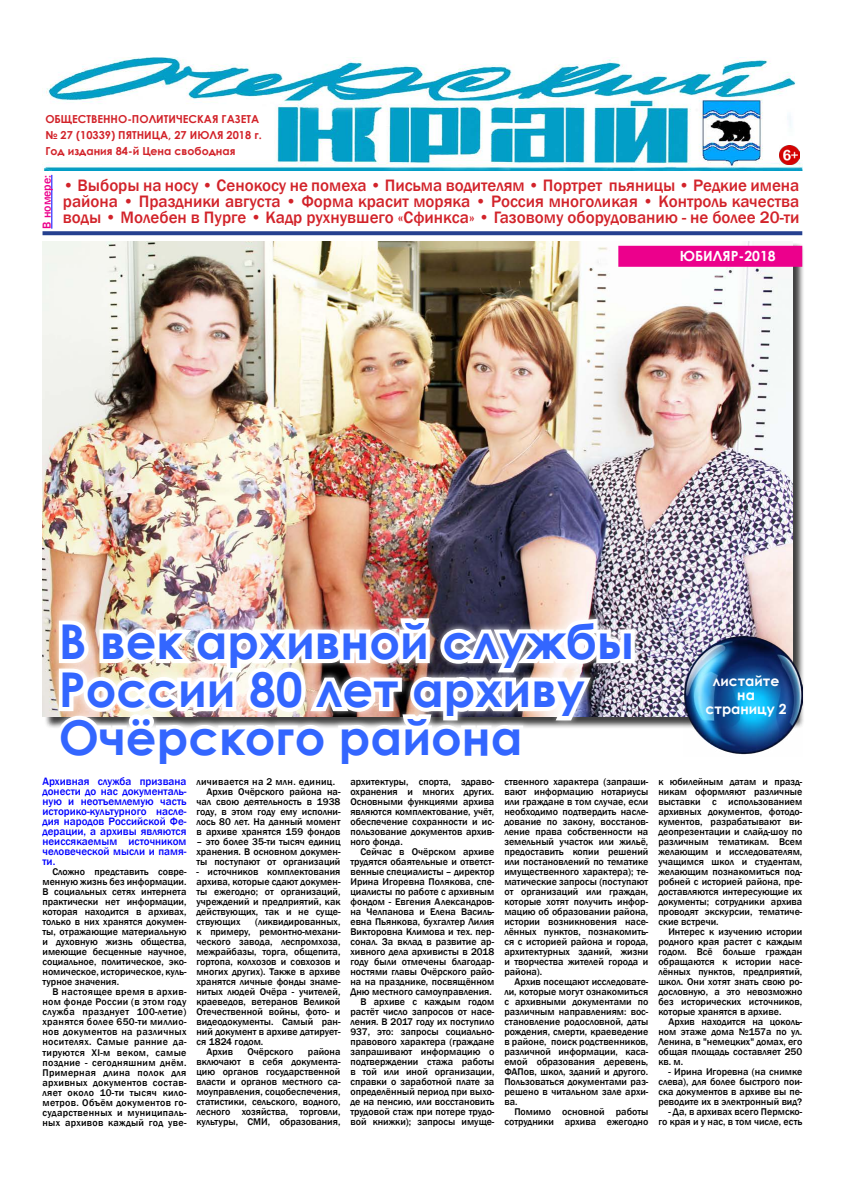
<style>
.page{position:relative;width:842px;height:1191px;background:#fff}
.page>*{position:absolute;margin:0;border:0;box-sizing:border-box;transform-origin:0 0}
.t1{font:700 48px/48px "Century Gothic";color:#36f}
.t2{font:500 17px/16px "Franklin Gothic";color:#d2232a;text-align:justify}
.t3{font:700 14px/14px "Century Gothic";color:#fff;text-align:center}
.t4{font:500 12px "Franklin Gothic";color:#ec008c}
.t5{font:500 11px/10px "Franklin Gothic";color:#00f;text-align:justify}
.t6{font:700 11px/16px "Century Gothic";color:#d2232a}
.t7{font:500 10px/10px "Franklin Gothic";color:#000;text-align:justify}
.t8{font:500 10px "Franklin Gothic";letter-spacing:.03em;color:#000}
</style>
<div class="page">
<img style="left:43px;top:241px;width:749px;height:476px">
<img style="left:43px;top:57px;width:759px;height:114px">
<img style="left:780px;top:145px;width:19px;height:20px">
<svg style="left:43px;top:231px;width:759px;height:4px;background:#314b95"></svg>
<hr style="left:52px;top:175px;width:1px;height:54px;background:#00f">
<div style="left:618px;top:246px;width:184px;height:21px;background:#ec008c"></div>
<img style="left:684px;top:632px;width:118px;height:123px">
<div style="left:51px;top:612px;width:590px;height:163px;background:#fff"></div>
<img style="left:51px;top:613px;width:588px;height:115px">
<p class="t6" style="left:45px;top:111px;width:215px">ОБЩЕСТВЕННО-ПОЛИТИЧЕСКАЯ ГАЗЕТА № 27 (10339) пятни</p>
<p class="t6" style="left:45px;top:127px;width:218px;text-indent:107px">ца, 27 и юля 2018 г.<br>Год издания 84-й Цена свободная</p>
<p class="t4" style="left:39px;top:229px;width:55px;rotate:-90deg">В номере:</p>
<p class="t2" style="left:63px;top:177px;width:738px">• Выборы на носу • Сенокосу не помеха • Письма водителям • Портрет пьяницы • Редкие имена района • Праздники августа • Форма красит моряка • Россия многоликая • Контроль качества воды • Молебен в Пурге • Кадр рухнувшего «Сфинкса» • Газовому оборудованию - не более 20-ти</p>
<h3 class="t3" style="left:680px;top:249px;width:25px">юбиляр</h3>
<h3 class="t3" style="left:738px;top:249px;width:39px">-2018</h3>
<h1 class="t1" style="left:59px;top:615px;width:576px">В век архивной службы<br>России 80 лет архиву<br>Очёрского района</h1>
<p class="t5" style="left:43px;top:777px;width:145px">Архивная служба призвана донести до нас документаль&shy;ную и неотъемлемую часть историко-культурного насле&shy;дия народов Российской Фе&shy;дерации, а архивы являются неиссякаемым источником человеческой мысли и памя&shy;ти.</p>
<p class="t7" style="left:43px;top:867px;width:145px;text-indent:10px">Сложно представить совре&shy;менную жизнь без информации.<br>В социальных сетях интернета практически нет информации, которая находится в архивах, только в них хранятся докумен&shy;ты, отражающие материальную и духовную жизнь общества, имеющие бесценные научное, социальное, политическое, эко&shy;номическое, историческое, куль&shy;турное значения.</p>
<p class="t7" style="left:43px;top:987px;width:145px;text-indent:10px">В настоящее время в архив&shy;ном фонде России (в этом году служба празднует 100-летие) хранятся более 650-ти миллио&shy;нов документов на различных носителях. Самые ранние да&shy;тируются XI-м веком, самые поздние - сегодняшним днём.<br>Примерная длина полок для архивных документов состав&shy;ляет около 10-ти тысяч кило&shy;метров. Объём документов го&shy;сударственных и муниципаль&shy;ных архивов каждый год уве-</p>
<p class="t8" style="left:196px;top:775px;width:140px">личивается на 2 млн. единиц.</p>
<p class="t7" style="left:206px;top:786px;width:135px">Архив Очёрского района на-</p>
<p class="t7" style="left:196px;top:796px;width:145px">чал свою деятельность в 1938</p>
<p class="t7" style="left:196px;top:806px;width:145px">году, в этом году ему исполни-</p>
<p class="t7" style="left:196px;top:816px;width:145px">лось 80 лет. На данный момент</p>
<p class="t7" style="left:196px;top:826px;width:145px">в архиве хранятся 159 фондов</p>
<p class="t7" style="left:196px;top:836px;width:145px">– это более 35-ти тысяч единиц хранения. В основном докумен&shy;ты поступают от организаций</p>
<p class="t7" style="left:196px;top:866px;width:145px">- источников комплектования архива, которые сдают докумен&shy;ты ежегодно; от организаций, учреждений и предприятий, как действующих, так и не суще&shy;ствующих</p>
<p class="t7" style="left:255px;top:916px;width:87px">(ликвидированных,</p>
<p class="t7" style="left:196px;top:926px;width:145px">к примеру, ремонтно-механи-</p>
<p class="t7" style="left:196px;top:936px;width:145px">ческого завода, леспромхоза,</p>
<p class="t7" style="left:196px;top:946px;width:145px">межрайбазы, торга, общепита,</p>
<p class="t7" style="left:196px;top:956px;width:145px">гортопа, колхозов и совхозов и</p>
<p class="t7" style="left:196px;top:966px;width:145px">многих других). Также в архиве</p>
<p class="t7" style="left:196px;top:976px;width:145px">хранятся личные фонды знаме-</p>
<p class="t7" style="left:196px;top:986px;width:145px">нитых людей Очёра - учителей,</p>
<p class="t7" style="left:196px;top:996px;width:145px">краеведов, ветеранов Великой</p>
<p class="t7" style="left:196px;top:1006px;width:145px">Отечественной войны, фото- и</p>
<p class="t7" style="left:196px;top:1016px;width:145px">видеодокументы. Самый ран-</p>
<p class="t7" style="left:196px;top:1026px;width:145px">ний документ в архиве датирует-</p>
<p class="t7" style="left:196px;top:1036px;width:68px">ся 1824 годом.</p>
<p class="t7" style="left:206px;top:1046px;width:28px">Архив</p>
<p class="t7" style="left:247px;top:1046px;width:48px">Очёрского</p>
<p class="t7" style="left:196px;top:1046px;width:145px;text-indent:111px">района включают в себя документа&shy;цию органов государственной власти и органов местного са&shy;моуправления, соцобеспечения, статистики, сельского, водного, лесного хозяйства, торговли, культуры, СМИ, образования,</p>
<p class="t7" style="left:350px;top:776px;width:145px">архитектуры, спорта, здраво&shy;охранения и многих других.<br>Основными функциями архива являются комплектование, учёт, обеспечение сохранности и ис&shy;пользование документов архив&shy;ного фонда.</p>
<p class="t7" style="left:350px;top:846px;width:145px;text-align:right">Сейчас в Очёрском архиве трудятся обаятельные и ответст&shy;венные специалисты – директор<br>Ирина Игоревна Полякова, спе&shy;циалисты по работе с архивным фондом - Евгения Александров&shy;на Челпанова и Елена Василь&shy;евна Пьянкова, бухгалтер Лилия<br>Викторовна Климова и тех. пер&shy;сонал. За вклад в развитие ар&shy;хивного дела архивисты в 2018 году были отмечены благодар&shy;ностями главы Очёрского райо&shy;на на празднике, посвящённом<br>Дню местного самоуправления.<br>В архиве с каждым годом растёт число запросов от насе&shy;ления. В 2017 году их поступило<br>937, это: запросы социально&shy;правового характера (граждане запрашивают информацию о подтверждении стажа работы в той или иной организации, справки о заработной плате за определённый период при выхо&shy;де на пенсию, или восстановить трудовой стаж при потере трудо&shy;вой книжки); запросы имуще-</p>
<p class="t7" style="left:504px;top:776px;width:145px">ственного характера (запраши&shy;вают информацию нотариусы или граждане в том случае, если необходимо подтвердить насле&shy;дование по закону, восстанов&shy;ление права собственности на земельный участок или жильё, предоставить копии решений или постановлений по тематике имущественного характера); те&shy;матические запросы (поступают от организаций или граждан, которые хотят получить инфор&shy;мацию об образовании района, истории возникновения насе&shy;лённых пунктов, познакомить&shy;ся с историей района и города, архитектурных зданий, жизни и творчества жителей города и района).</p>
<p class="t7" style="left:504px;top:976px;width:145px;text-indent:10px">Архив посещают исследовате&shy;ли, которые могут ознакомиться с архивными документами по различным направлениям: вос&shy;становление родословной, даты рождения, смерти, краеведение в районе, поиск родственников, различной информации, каса&shy;емой образования деревень, ФАПов, школ, зданий и другого.<br>Пользоваться документами раз&shy;решено в читальном зале архи&shy;ва.</p>
<p class="t7" style="left:504px;top:1106px;width:145px;text-align:right">Помимо основной работы сотрудники архива ежегодно</p>
<h3 class="t3" style="left:705px;top:673px;width:83px">листайте на страницу 2</h3>
<p class="t7" style="left:658px;top:776px;width:145px">к юбилейным датам и празд&shy;никам оформляют различные выставки с использованием архивных документов, фотодо&shy;кументов, разрабатывают ви&shy;деопрезентации и слайд-шоу по различным тематикам. Всем желающим и исследователям, учащимся школ и студентам, желающим познакомиться под&shy;робней с историей района, пре&shy;доставляются интересующие их документы; сотрудники архива проводят экскурсии, тематиче&shy;ские встречи.</p>
<p class="t7" style="left:658px;top:926px;width:145px;text-indent:10px">Интерес к изучению истории родного края растет с каждым годом. Всё больше граждан обращаются к истории насе&shy;лённых пунктов, предприятий, школ. Они хотят знать свою ро&shy;дословную, а это невозможно без исторических источников, которые хранятся в архиве.</p>
<p class="t7" style="left:658px;top:1016px;width:145px;text-indent:10px">Архив находится на цоколь&shy;ном этаже дома №157а по ул.<br>Ленина, в "немецких" домах, его общая площадь составляет 250 кв. м.</p>
<p class="t7" style="left:658px;top:1066px;width:145px;text-indent:10px">- Ирина Игоревна (на снимке слева), для более быстрого пои&shy;ска документов в архиве вы пе&shy;реводите их в электронный вид?</p>
<p class="t7" style="left:658px;top:1106px;width:145px;text-align:right">- Да, в архивах всего Пермско&shy;го края и у нас, в том числе, есть</p>
</div>
